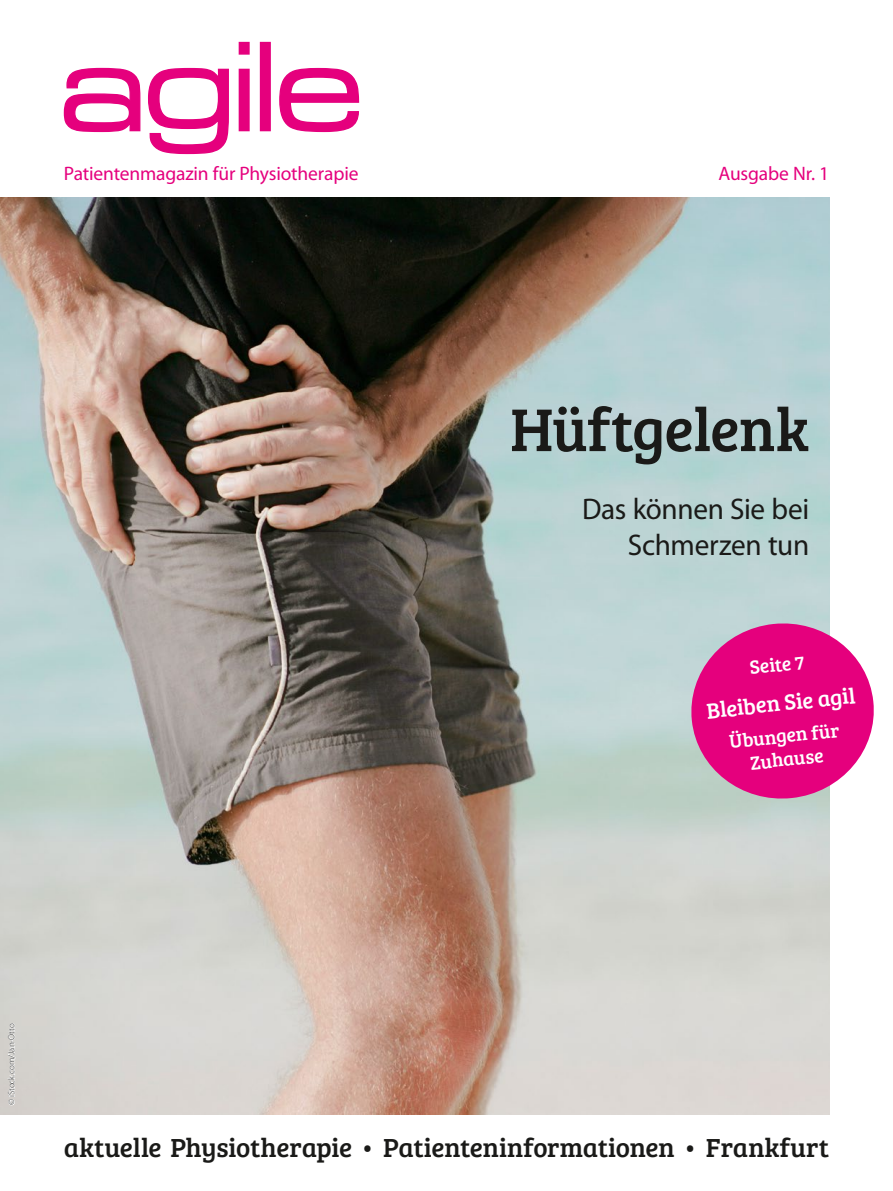
<style>
.page{position:relative;width:893px;height:1191px;background:#fff}
.page>*{position:absolute;margin:0;border:0;box-sizing:border-box;transform-origin:0 0}
.t1{font:62.4px "Bree Serif";letter-spacing:-.01em;color:#1a1a18}
.t2{font:30px/35.8px "Myriad Pro";letter-spacing:-.01em;color:#1a1a18;text-align:right}
.t3{font:27px "Bree Serif";letter-spacing:-.005em;color:#1a1a18}
.t4{font:22.5px "Bree Serif";color:#fff}
.t5{font:19.5px "Myriad Pro";letter-spacing:-.01em;color:#e5007d}
.t6{font:19.5px "Bree Serif";color:#fff}
.BU__schwarz{font:300 9px "Myriad Pro";color:#1a1a18}
</style>
<div class="page">
<img style="left:0;top:197px;width:829px;height:917px">
<svg style="left:8px;top:1023px;width:7px;height:82px"></svg>
<svg style="left:63px;top:41px;width:297px;height:114px"></svg>
<svg style="left:687px;top:618px;width:187px;height:185px;background:#e03e98"></svg>
<p class="t5" style="left:64px;top:161px;width:296px">Patientenmagazin für Physiotherapie</p>
<p class="t5" style="left:718px;top:161px;width:112px">Ausgabe Nr. 1</p>
<p class="t1" style="left:510px;top:384px;width:301px">Hüftgelenk</p>
<p class="t2" style="left:582px;top:490px;width:229px">Das können Sie bei<br>Schmerzen tun</p>
<p class="t6" style="left:748px;top:653px;width:56px;rotate:-6deg">Seite 7</p>
<p class="t4" style="left:705px;top:694px;width:151px;rotate:-6deg">Bleiben Sie agil</p>
<p class="t6" style="left:728px;top:727px;width:112px;rotate:-6deg">Übungen für</p>
<p class="t6" style="left:749px;top:748px;width:75px;rotate:-6deg">Zuhause</p>
<p class="BU__schwarz" style="left:6px;top:1105px;width:83px;rotate:-90deg">© iStock.com/Jan-Otto</p>
<p class="t3" style="left:64px;top:1127px;width:767px">aktuelle Physiotherapie • Patienteninformationen • Frankfurt</p>
</div>
